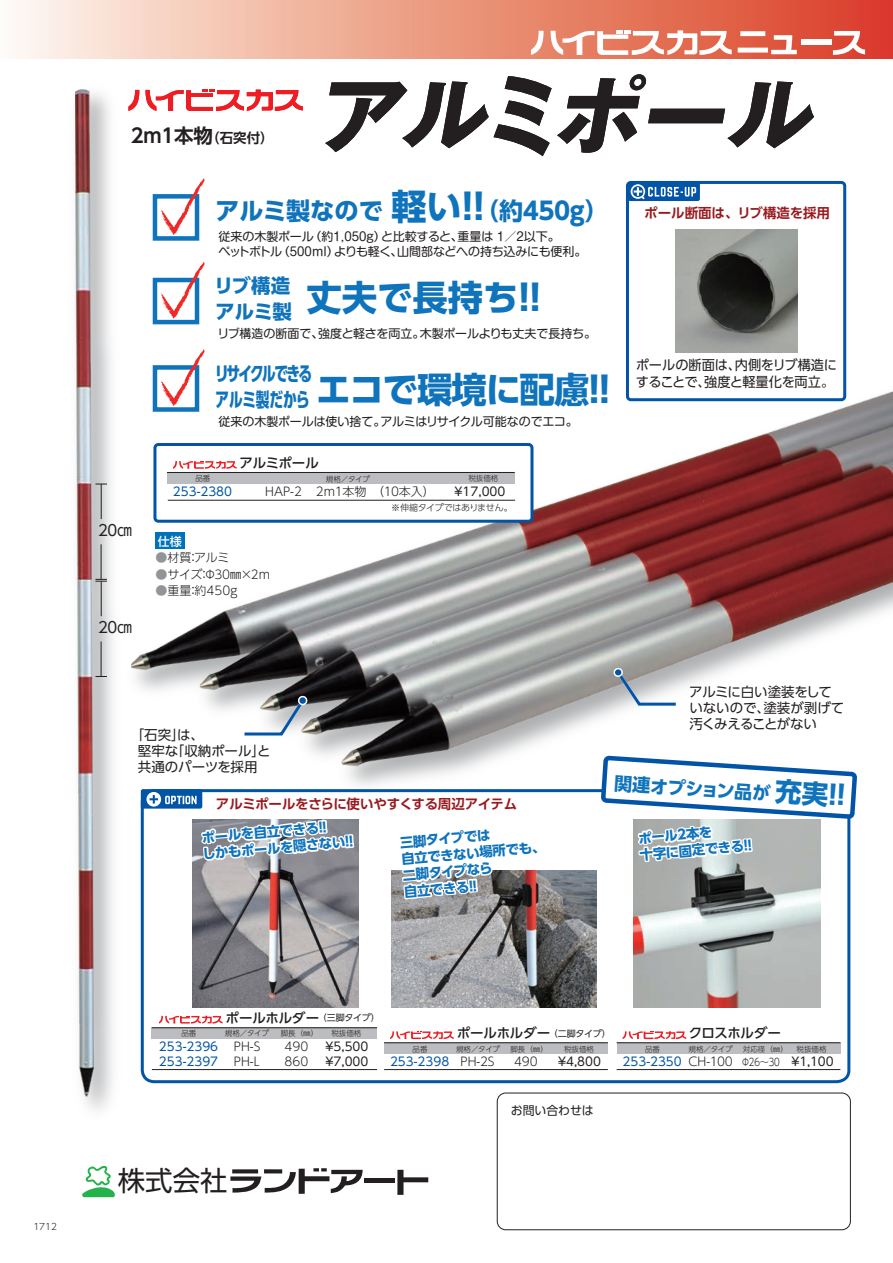
<style>
.page{position:relative;width:893px;height:1263px;background:#fff}
.page>*{position:absolute;margin:0;border:0;box-sizing:border-box;transform-origin:0 0}
.t1{font:italic 700 85.65px "Gothic MB101 Pr 6 N";color:#231f20}
.t2{font:700 35.4px "UD Shin Go Pro";letter-spacing:-.025em;color:#1074bc}
.t3{font:27.45px "UD Shin Go Pro";color:#231f20}
.t4{font:700 24.15px "UD Shin Go Pro";letter-spacing:-.005em;color:#1074bc}
.t5{font:700 24.15px "UD Shin Go Pro";letter-spacing:-.035em;color:#1074bc}
.t6{font:700 19.5px "UD Shin Go C Osez Pr 6";letter-spacing:-.075em;color:#1074bc}
.t7{font:700 19.5px "UD Shin Go Pr 6 De";letter-spacing:-.195em;color:#231f20}
.t8{font:700 19.5px "UD Shin Go Pro";letter-spacing:-.015em;color:#1074bc}
.t9{font:700 18.15px "UD Shin Go Pro";color:#1074bc}
.t10{font:15.15px "UD Shin Go Pr 6";color:#231f20}
.t11{font:13.5px/16.2px "UD Shin Go Pr 6";letter-spacing:-.01em;color:#231f20}
.t12{font:700 13.5px/16.5px "UD Shin Go Pro";color:#1074bc}
.t13{font:700 13.5px "UD Shin Go Pro De";letter-spacing:-.015em;color:#981a1e}
.t14{font:500 13.5px "UD Shin Go Pr 6";letter-spacing:-.005em;color:#231f20}
.t15{font:500 13.5px "UD Shin Go Pr 6";letter-spacing:-.03em;color:#231f20}
.t16{font:12px/14.4px "Shin M Go Pro";letter-spacing:-.02em;color:#231f20}
.t17{font:12px/15px "UD Shin Go Pro";color:#0154a6}
.t18{font:300 12px/15px "UD Shin Go Pro";color:#231f20}
.t19{font:12px/15px "UD Shin Go Pro";color:#231f20}
.t20{font:300 12px "UD Shin Go Pro";letter-spacing:-.19em;color:#231f20}
.t21{font:500 12px "UD Shin Go Pro";color:#fff}
.t22{font:300 9px "UD Shin Go Pr 6";letter-spacing:-.035em;color:#231f20}
.t23{font:300 9px "UD Shin Go Pro";color:#231f20}
.t24{font:300 7.5px "UD Shin Go Pro";color:#231f20}
.s1{font-size:13.5px}
.s2{color:#939498}
.s3{font-size:26.55px}
.s4{font-weight:400;font-size:9px}
.s5{font-weight:300;color:#231f20}
.s6{font-weight:300;font-size:10.5px;color:#231f20}
.s7{color:#231f20}
</style>
<div class="page">
<img style="left:193px;top:824px;width:165px;height:183px">
<img style="left:131px;top:220px;width:762px;height:604px">
<svg style="left:230px;top:1168px;width:133px;height:26px"></svg>
<hr style="left:364px;top:1178px;width:31px;height:4px;background:#231f20">
<svg style="left:397px;top:1170px;width:31px;height:25px"></svg>
<svg style="left:82px;top:1166px;width:33px;height:31px"></svg>
<div style="left:497px;top:1093px;width:354px;height:137px;border:1px solid #231f20;border-radius:9px"></div>
<div style="left:628px;top:182px;width:72px;height:19px;background:#0154a6;border-radius:2px"></div>
<svg style="left:631px;top:185px;width:65px;height:14px"></svg>
<div style="left:626px;top:181px;width:220px;height:220px;border:3px solid #0154a6;border-radius:3px"></div>
<svg style="left:128px;top:89px;width:175px;height:22px"></svg>
<img style="left:75px;top:89px;width:38px;height:1021px">
<img style="left:76px;top:90px;width:18px;height:1006px">
<div style="left:153px;top:194px;width:46px;height:47px;border:4px solid #1074bc"></div>
<svg style="left:161px;top:178px;width:44px;height:57px"></svg>
<div style="left:153px;top:278px;width:46px;height:46px;border:4px solid #1074bc"></div>
<svg style="left:161px;top:262px;width:44px;height:57px"></svg>
<div style="left:153px;top:365px;width:46px;height:47px;border:4px solid #1074bc"></div>
<svg style="left:161px;top:349px;width:44px;height:57px"></svg>
<img style="left:675px;top:230px;width:123px;height:122px">
<div style="left:152px;top:1028px;width:225px;height:11px;background:#bcbdc0"></div>
<hr style="left:152px;top:1027px;width:225px;height:1px;background:#231f20">
<hr style="left:152px;top:1069px;width:225px;height:1px;background:#231f20">
<svg style="left:159px;top:1015px;width:64px;height:9px"></svg>
<div style="left:384px;top:1043px;width:224px;height:11px;background:#bcbdc0"></div>
<hr style="left:384px;top:1042px;width:224px;height:1px;background:#231f20">
<hr style="left:384px;top:1069px;width:224px;height:1px;background:#231f20">
<svg style="left:390px;top:1031px;width:64px;height:9px"></svg>
<div style="left:617px;top:1043px;width:223px;height:11px;background:#bcbdc0"></div>
<hr style="left:617px;top:1042px;width:223px;height:1px;background:#231f20">
<hr style="left:617px;top:1069px;width:223px;height:1px;background:#231f20">
<svg style="left:622px;top:1031px;width:65px;height:9px"></svg>
<img style="left:391px;top:871px;width:205px;height:136px">
<img style="left:633px;top:928px;width:188px;height:79px">
<div style="left:155px;top:444px;width:377px;height:77px;background:#fff;border-radius:3px"></div>
<div style="left:153px;top:443px;width:380px;height:80px;border:3px solid #0154a6;border-radius:3px"></div>
<div style="left:167px;top:472px;width:348px;height:12px;background:#bcbdc0"></div>
<hr style="left:167px;top:472px;width:348px;height:1px;background:#231f20">
<hr style="left:168px;top:500px;width:347px;height:1px;background:#231f20">
<svg style="left:173px;top:461px;width:64px;height:8px"></svg>
<div style="left:141px;top:789px;width:61px;height:20px;background:#0154a6;border-radius:2px"></div>
<div style="left:141px;top:789px;width:709px;height:294px;border:3px solid #0154a6;border-radius:12px"></div>
<svg style="left:147px;top:793px;width:13px;height:13px"></svg>
<div style="left:146px;top:792px;width:15px;height:15px;border:2px solid #fff;border-radius:50%"></div>
<svg style="left:150px;top:795px;width:8px;height:8px"></svg>
<hr style="left:101px;top:544px;width:1px;height:35px;background:#231f20">
<hr style="left:101px;top:484px;width:1px;height:35px;background:#231f20">
<svg style="left:95px;top:579px;width:12px;height:3px"></svg>
<svg style="left:95px;top:676px;width:12px;height:1px"></svg>
<hr style="left:101px;top:641px;width:1px;height:35px;background:#231f20">
<hr style="left:101px;top:581px;width:1px;height:35px;background:#231f20">
<svg style="left:241px;top:694px;width:68px;height:43px"></svg>
<svg style="left:612px;top:667px;width:67px;height:40px"></svg>
<svg style="left:165px;top:776px;width:191px;height:146px"></svg>
<svg style="left:397px;top:870px;width:145px;height:79px;background:#9a9394"></svg>
<svg style="left:600px;top:754px;width:258px;height:174px"></svg>
<svg style="left:16px;top:0;width:877px;height:59px;background:#ec9f8a"></svg>
<svg style="left:531px;top:31px;width:13px;height:24px"></svg>
<svg style="left:551px;top:30px;width:181px;height:25px"></svg>
<svg style="left:738px;top:31px;width:59px;height:23px"></svg>
<div style="left:801px;top:39px;width:31px;height:5px;background:#fff"></div>
<svg style="left:833px;top:31px;width:32px;height:24px"></svg>
<div style="left:155px;top:532px;width:30px;height:17px;background:#0072bc"></div>
<h1 class="t1" style="left:313px;top:45px;width:522px">アルミポール</h1>
<h2 class="t2" style="left:391px;top:178px;width:107px">軽い！！</h2>
<h3 class="t7" style="left:127px;top:120px;width:148px">２ｍ１本物<span class="s1">（石突付）</span></h3>
<h3 class="t4" style="left:215px;top:191px;width:169px">アルミ製なので</h3>
<h3 class="t5" style="left:475px;top:191px;width:136px">（約４５０g）</h3>
<p class="t13" style="left:644px;top:202px;width:187px">ポール断面は、リブ構造を採用</p>
<p class="t16" style="left:218px;top:228px;width:369px">従来の木製ポール（約1,050ｇ）と比較すると、重量は １／２以下。<br>ペットボトル（５００ｍｌ）よりも軽く、山間部などへの持ち込みにも便利。</p>
<h3 class="t8" style="left:214px;top:270px;width:77px">リブ構造</h3>
<h3 class="t8" style="left:215px;top:295px;width:78px">アルミ製</h3>
<h2 class="t2" style="left:306px;top:269px;width:248px">丈夫で長持ち！！</h2>
<p class="t10" style="left:95px;top:518px;width:38px">２０㎝</p>
<p class="t10" style="left:95px;top:615px;width:38px">２０㎝</p>
<p class="t16" style="left:217px;top:325px;width:380px">リブ構造の断面で、強度と軽さを両立。木製ポールよりも丈夫で長持ち。</p>
<h3 class="t6" style="left:215px;top:358px;width:99px">リサイクルできる</h3>
<h2 class="t2" style="left:316px;top:361px;width:308px">エコで環境に配慮！！</h2>
<p class="t16" style="left:218px;top:413px;width:361px">従来の木製ポールは使い捨て。アルミはリサイクル可能なのでエコ。</p>
<h3 class="t6" style="left:215px;top:383px;width:96px">アルミ製だから</h3>
<p class="t14" style="left:240px;top:452px;width:81px">アルミポール</p>
<p class="t24" style="left:195px;top:472px;width:16px">品番</p>
<p class="t24" style="left:326px;top:473px;width:46px">規格／タイプ</p>
<p class="t24" style="left:468px;top:472px;width:31px">税抜価格</p>
<p class="t17" style="left:173px;top:483px;width:61px">253-2380</p>
<p class="t20" style="left:265px;top:482px;width:171px">HAP-2 ２ｍ１本物（１０本入）</p>
<p class="t19" style="left:453px;top:483px;width:54px">￥17,000</p>
<p class="t21" style="left:158px;top:531px;width:25px">仕様</p>
<p class="t18" style="left:156px;top:550px;width:75px"><span class="s2">●</span>材質：アルミ</p>
<p class="t18" style="left:156px;top:566px;width:116px"><span class="s2">●</span>サイズ：Φ３０㎜×2m</p>
<p class="t18" style="left:156px;top:583px;width:83px"><span class="s2">●</span>重量：約450g</p>
<p class="t22" style="left:391px;top:500px;width:123px">※伸縮タイプではありません。</p>
<p class="t11" style="left:636px;top:357px;width:203px">ポールの断面は、内側をリブ構造にすることで、強度と軽量化を両立。</p>
<p class="t11" style="left:138px;top:726px;width:134px;text-indent:-7px">「石突」は、<br>堅牢な「収納ポール」と共通のパーツを採用</p>
<p class="t13" style="left:216px;top:792px;width:303px">アルミポールをさらに使いやすくする周辺アイテム</p>
<p class="t11" style="left:689px;top:683px;width:157px">アルミに白い塗装をしていないので、塗装が剥げて汚くみえることがない</p>
<h3 class="t9" style="left:615px;top:768px;width:242px;rotate:4deg">関連オプション品が<span class="s3">充実！！</span></h3>
<p class="t12" style="left:200px;top:829px;width:157px;rotate:-5deg">ポールを自立できる！！<br>しかもポールを隠さない！！</p>
<p class="t12" style="left:399px;top:834px;width:146px;rotate:-5deg">三脚タイプでは<br>自立できない場所でも、二脚タイプなら<br>自立できる！！</p>
<p class="t12" style="left:637px;top:830px;width:119px;rotate:-5deg">ポール２本を<br>十字に固定できる！！</p>
<p class="t23" style="left:33px;top:1219px;width:25px">1712</p>
<p class="t14" style="left:226px;top:1007px;width:156px">ポールホルダー<span class="s4">（三脚タイプ）</span></p>
<p class="t24" style="left:181px;top:1027px;width:17px">品番</p>
<p class="t24" style="left:225px;top:1027px;width:46px">規格／タイプ</p>
<p class="t24" style="left:281px;top:1027px;width:39px">脚長（㎜）</p>
<p class="t24" style="left:331px;top:1027px;width:31px">税抜価格</p>
<p class="t17" style="left:159px;top:1038px;width:61px">253-2396<br>253-2397</p>
<p class="t19" style="left:323px;top:1038px;width:46px">￥5,500￥7,000</p>
<p class="t18" style="left:234px;top:1038px;width:28px">PH-S<br>PH-L</p>
<p class="t18" style="left:285px;top:1038px;width:25px">490<br>860</p>
<p class="t14" style="left:457px;top:1022px;width:156px">ポールホルダー<span class="s4">（二脚タイプ）</span></p>
<p class="t15" style="left:689px;top:1022px;width:94px">クロスホルダー</p>
<p class="t24" style="left:412px;top:1043px;width:16px">品番</p>
<p class="t24" style="left:456px;top:1043px;width:46px">規格／タイプ</p>
<p class="t24" style="left:510px;top:1043px;width:39px">脚長（㎜）</p>
<p class="t24" style="left:564px;top:1043px;width:31px">税抜価格</p>
<p class="t24" style="left:645px;top:1043px;width:16px">品番</p>
<p class="t24" style="left:688px;top:1043px;width:46px">規格／タイプ</p>
<p class="t24" style="left:743px;top:1043px;width:85px">対応径（㎜） 税抜価格</p>
<p class="t17" style="left:390px;top:1054px;width:106px">253-2398 <span class="s5">PH-２S</span></p>
<p class="t18" style="left:514px;top:1054px;width:25px">490</p>
<p class="t19" style="left:556px;top:1054px;width:46px">￥4,800</p>
<p class="t17" style="left:623px;top:1054px;width:212px">253-2350 <span class="s5">CH-１００</span> <span class="s6">Φ２６～３０</span> <span class="s7">￥１,１00</span></p>
<p class="t19" style="left:511px;top:1102px;width:84px">お問い合わせは</p>
<h3 class="t3" style="left:118px;top:1159px;width:111px">株式会社</h3>
</div>
